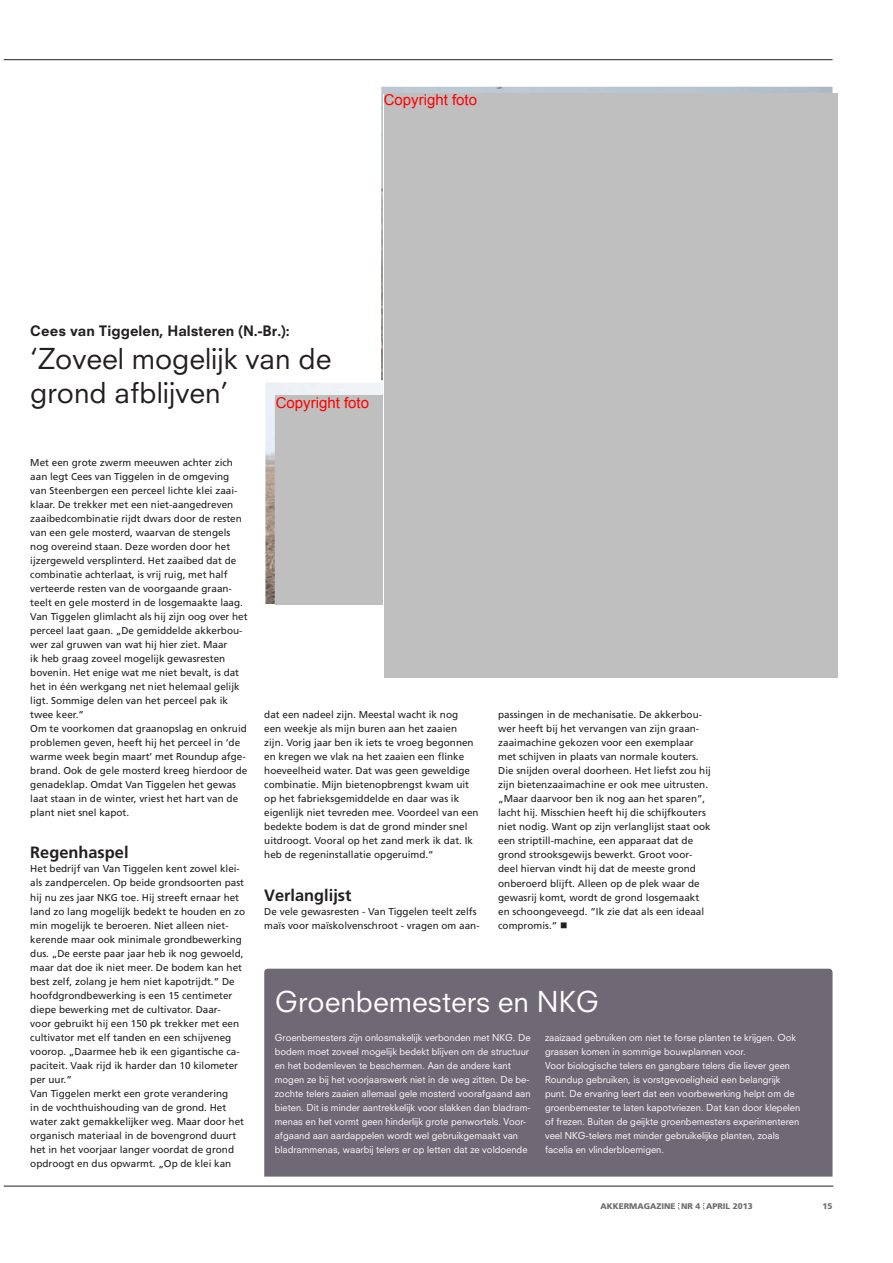
<style>
.page{position:relative;width:893px;height:1263px;background:#fff}
.page>*{position:absolute;margin:0;border:0;box-sizing:border-box;transform-origin:0 0}
.t1{font:28.05px/33.6px "Neuzeit SLT Std";color:#231f20}
.t2{font:28.05px "Neuzeit SLT Std";color:#fff}
.t3{font:700 16.35px "Frutiger LT Std";color:#231f20}
.t4{font:15px "Arial";color:#f00}
.t5{font:800 14.1px "Neuzeit SLT Std";color:#231f20}
.t6{font:9.9px/14.1px "Frutiger LT Std";color:#231f20}
.t7{font:9.3px/14.1px "Neuzeit SLT Std";color:#fff}
.t8{font:900 8.25px "Frutiger LT Std";color:#6d6e70}
</style>
<div class="page">
<div style="left:264px;top:969px;width:568px;height:208px;background:#6f6875"></div>
<hr style="left:4px;top:59px;width:828px;height:1px;background:#231f20">
<hr style="left:4px;top:1186px;width:829px;height:1px;background:#231f20">
<img style="left:381px;top:87px;width:451px;height:292px">
<svg style="left:265px;top:379px;width:118px;height:226px"></svg>
<div style="left:276px;top:396px;width:107px;height:209px;background:#bfbfbf"></div>
<div style="left:384px;top:94px;width:453px;height:584px;background:#bfbfbf"></div>
<h3 class="t4" style="left:384px;top:90px;width:95px">Copyright foto</h3>
<h3 class="t5" style="left:30px;top:325px;width:261px">Cees van Tiggelen, Halsteren (N.-Br.):</h3>
<h1 class="t1" style="left:30px;top:344px;width:303px">‘Zoveel mogelijk van de grond afblijven’</h1>
<h3 class="t4" style="left:276px;top:393px;width:95px">Copyright foto</h3>
<p class="t6" style="left:30px;top:456px;width:219px">Met een grote zwerm meeuwen achter zich aan legt Cees van Tiggelen in de omgeving van Steenbergen een perceel lichte klei zaai&shy;klaar. De trekker met een niet-aangedreven zaaibedcombinatie rijdt dwars door de resten van een gele mosterd, waarvan de stengels nog overeind staan. Deze worden door het ijzergeweld versplinterd. Het zaaibed dat de combinatie achterlaat, is vrij ruig, met half verteerde resten van de voorgaande graan&shy;teelt en gele mosterd in de losgemaakte laag.<br>Van Tiggelen glimlacht als hij zijn oog over het perceel laat gaan. „De gemiddelde akkerbou&shy;wer zal gruwen van wat hij hier ziet. Maar<br>ik heb graag zoveel mogelijk gewasresten bovenin. Het enige wat me niet bevalt, is dat het in één werkgang net niet helemaal gelijk ligt. Sommige delen van het perceel pak ik twee keer.”<br>Om te voorkomen dat graanopslag en onkruid problemen geven, heeft hij het perceel in ‘de warme week begin maart’ met Roundup afge&shy;brand. Ook de gele mosterd kreeg hierdoor de genadeklap. Omdat Van Tiggelen het gewas laat staan in de winter, vriest het hart van de plant niet snel kapot.</p>
<h2 class="t3" style="left:30px;top:846px;width:100px">Regenhaspel</h2>
<p class="t6" style="left:30px;top:862px;width:216px">Het bedrijf van Van Tiggelen kent zowel klei&shy;als zandpercelen. Op beide grondsoorten past hij nu zes jaar NKG toe. Hij streeft ernaar het land zo lang mogelijk bedekt te houden en zo min mogelijk te beroeren. Niet alleen niet&shy;kerende maar ook minimale grondbewerking dus. „De eerste paar jaar heb ik nog gewoeld, maar dat doe ik niet meer. De bodem kan het best zelf, zolang je hem niet kapotrijdt.” De hoofdgrondbewerking is een 15 centimeter diepe bewerking met de cultivator. Daar-<br>voor gebruikt hij een 150 pk trekker met een cultivator met elf tanden en een schijveneg voorop. „Daarmee heb ik een gigantische ca&shy;paciteit. Vaak rijd ik harder dan 10 kilometer per uur.”<br>Van Tiggelen merkt een grote verandering<br>in de vochthuishouding van de grond. Het water zakt gemakkelijker weg. Maar door het organisch materiaal in de bovengrond duurt het in het voorjaar langer voordat de grond opdroogt en dus opwarmt. „Op de klei kan</p>
<p class="t6" style="left:264px;top:708px;width:216px">dat een nadeel zijn. Meestal wacht ik nog<br>een weekje als mijn buren aan het zaaien zijn. Vorig jaar ben ik iets te vroeg begonnen en kregen we vlak na het zaaien een flinke hoeveelheid water. Dat was geen geweldige combinatie. Mijn bietenopbrengst kwam uit op het fabrieksgemiddelde en daar was ik eigenlijk niet tevreden mee. Voordeel van een bedekte bodem is dat de grond minder snel uitdroogt. Vooral op het zand merk ik dat. Ik heb de regeninstallatie opgeruimd.”</p>
<h2 class="t3" style="left:264px;top:888px;width:89px">Verlanglijst</h2>
<p class="t6" style="left:264px;top:904px;width:217px">De vele gewasresten - Van Tiggelen teelt zelfs maïs voor maïskolvenschroot - vragen om aan-</p>
<p class="t6" style="left:498px;top:708px;width:214px">passingen in de mechanisatie. De akkerbou&shy;wer heeft bij het vervangen van zijn graan&shy;zaaimachine gekozen voor een exemplaar met schijven in plaats van normale kouters.<br>Die snijden overal doorheen. Het liefst zou hij zijn bietenzaaimachine er ook mee uitrusten. „Maar daarvoor ben ik nog aan het sparen”, lacht hij. Misschien heeft hij die schijfkouters niet nodig. Want op zijn verlanglijst staat ook een striptill-machine, een apparaat dat de grond strooksgewijs bewerkt. Groot voor&shy;deel hiervan vindt hij dat de meeste grond onberoerd blijft. Alleen op de plek waar de gewasrij komt, wordt de grond losgemaakt en schoongeveegd. ”Ik zie dat als een ideaal compromis.”</p>
<h1 class="t2" style="left:275px;top:990px;width:326px">Groenbemesters en NKG</h1>
<p class="t7" style="left:275px;top:1031px;width:257px">Groenbemesters zijn onlosmakelijk verbonden met NKG. De bodem moet zoveel mogelijk bedekt blijven om de structuur en het bodemleven te beschermen. Aan de andere kant mogen ze bij het voorjaarswerk niet in de weg zitten. De be&shy;zochte telers zaaien allemaal gele mosterd voorafgaand aan bieten. Dit is minder aantrekkelijk voor slakken dan bladram&shy;menas en het vormt geen hinderlijk grote penwortels. Voor&shy;afgaand aan aardappelen wordt wel gebruikgemaakt van bladrammenas, waarbij telers er op letten dat ze voldoende</p>
<p class="t7" style="left:545px;top:1031px;width:257px">zaaizaad gebruiken om niet te forse planten te krijgen. Ook grassen komen in sommige bouwplannen voor.<br>Voor biologische telers en gangbare telers die liever geen Roundup gebruiken, is vorstgevoeligheid een belangrijk punt. De ervaring leert dat een voorbewerking helpt om de groenbemester te laten kapotvriezen. Dat kan door klepelen of frezen. Buiten de geijkte groenbemesters experimenteren veel NKG-telers met minder gebruikelijke planten, zoals facelia en vlinderbloemigen.</p>
<p class="t8" style="left:600px;top:1203px;width:154px">AKKERMAGAZINE NR 4 APRIL 2013</p>
<p class="t8" style="left:822px;top:1203px;width:12px">15</p>
</div>
